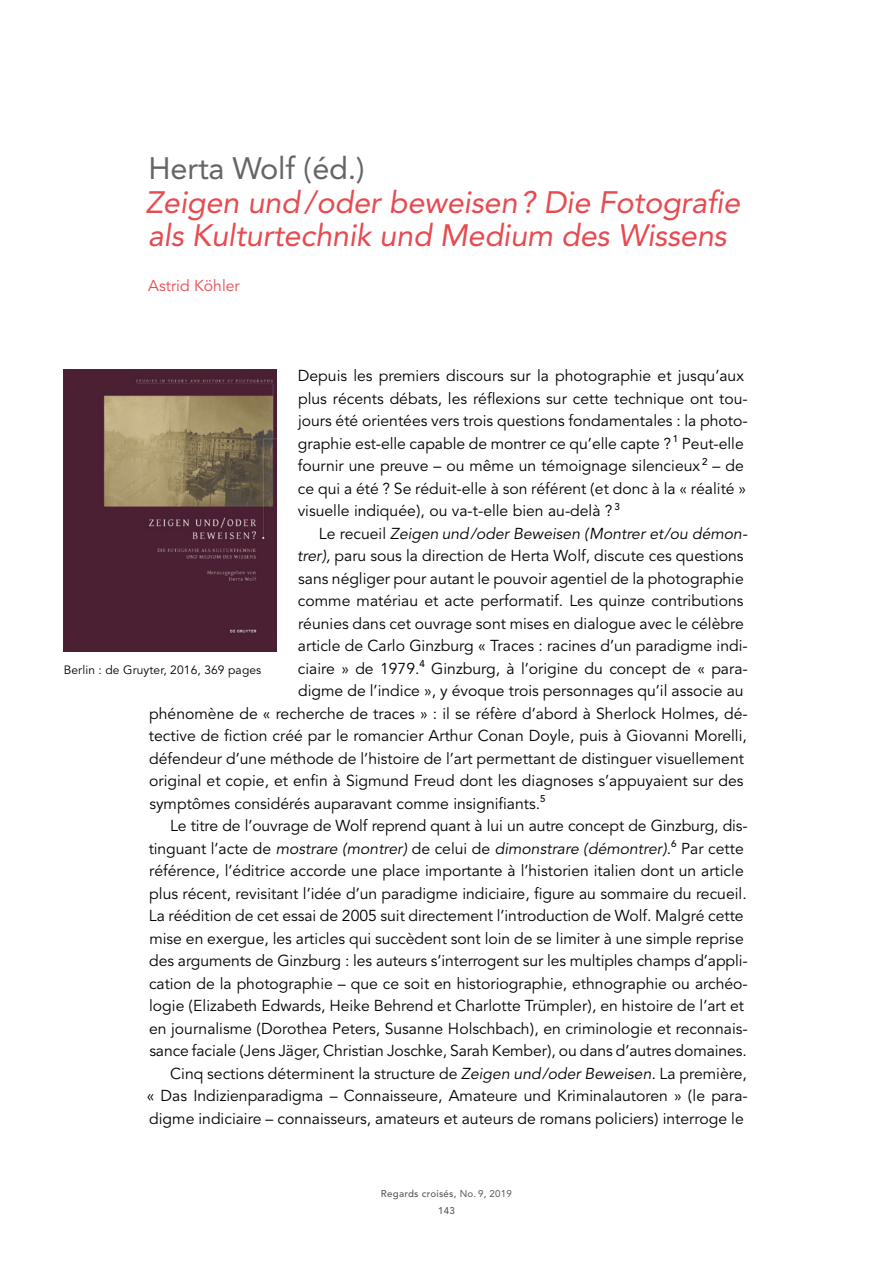
<style>
.page{position:relative;width:893px;height:1263px;background:#fff}
.page>*{position:absolute;margin:0;border:0;box-sizing:border-box;transform-origin:0 0}
.t1{font:italic 30.75px/33.8px "Avenir LT";letter-spacing:-.01em;color:#e74a50}
.t2{font:30.75px "Avenir LT";letter-spacing:-.01em;color:#646567}
.t3{font:15.75px/22.5px "Avenir LT";color:#000}
.t4{font:italic 15.75px "Avenir LT";color:#000}
.t5{font:15.75px "Avenir LT";color:#e74a50}
.t6{font:12px "Avenir LT";letter-spacing:.01em;color:#000}
.t7{font:500 9.75px "Avenir LT";letter-spacing:.025em;color:#58585a}
.s1{font-style:normal}
.s2{font-style:italic}
.s3{font-weight:400}
</style>
<div class="page">
<img style="left:64px;top:370px;width:212px;height:281px">
<h1 class="t2" style="left:149px;top:150px;width:218px">Herta Wolf (éd.)</h1>
<h1 class="t1" style="left:145px;top:185px;width:596px">Zeigen und/oder beweisen? Die Fotografie als Kulturtechnik und Medium des Wissens</h1>
<p class="t5" style="left:148px;top:277px;width:93px">Astrid Köhler</p>
<p class="t3" style="left:298px;top:365px;width:452px">Depuis les premiers discours sur la photographie et jusqu’aux plus récents débats, les réflexions sur cette technique ont tou&shy;jours été orientées vers trois questions fondamentales : la photo&shy;graphie est-elle capable de montrer ce qu’elle capte ? <sup>1</sup> Peut-elle fournir une preuve – ou même un témoignage silencieux <sup>2</sup> – de ce qui a été ? Se réduit-elle à son référent (et donc à la « réalité » visuelle indiquée), ou va-t-elle bien au-delà ? <sup>3</sup></p>
<p class="t4" style="left:319px;top:524px;width:430px"><span class="s1">Le recueil</span> Zeigen und/oder Beweisen (Montrer et/ou démon-</p>
<p class="t3" style="left:297px;top:545px;width:448px"><span class="s2">trer),</span> paru sous la direction de Herta Wolf, discute ces questions</p>
<p class="t3" style="left:298px;top:568px;width:447px">sans négliger pour autant le pouvoir agentiel de la photographie</p>
<p class="t3" style="left:298px;top:590px;width:447px">comme matériau et acte performatif. Les quinze contributions</p>
<p class="t3" style="left:298px;top:613px;width:447px">réunies dans cet ouvrage sont mises en dialogue avec le célèbre</p>
<p class="t3" style="left:298px;top:635px;width:451px">article de Carlo Ginzburg « Traces : racines d’un paradigme indi-</p>
<p class="t3" style="left:298px;top:658px;width:451px">ciaire » de 1979.<sup>4</sup> Ginzburg, à l’origine du concept de « para-</p>
<p class="t3" style="left:298px;top:680px;width:447px">digme de l’indice », y évoque trois personnages qu’il associe au</p>
<p class="t3" style="left:149px;top:703px;width:600px">phénomène de « recherche de traces » : il se réfère d’abord à Sherlock Holmes, dé-</p>
<p class="t3" style="left:149px;top:725px;width:599px">tective de fiction créé par le romancier Arthur Conan Doyle, puis à Giovanni Morelli,</p>
<p class="t3" style="left:149px;top:748px;width:596px">défendeur d’une méthode de l’histoire de l’art permettant de distinguer visuellement</p>
<p class="t3" style="left:149px;top:770px;width:596px">original et copie, et enfin à Sigmund Freud dont les diagnoses s’appuyaient sur des</p>
<p class="t3" style="left:149px;top:793px;width:398px">symptômes considérés auparavant comme insignifiants.<sup>5</sup></p>
<p class="t3" style="left:170px;top:815px;width:579px">Le titre de l’ouvrage de Wolf reprend quant à lui un autre concept de Ginzburg, dis-</p>
<p class="t4" style="left:149px;top:839px;width:596px"><span class="s1">tinguant l’acte de</span> mostrare (montrer) <span class="s1">de celui de</span> dimonstrare (démontrer)<span class="s1">.</span><sup>6</sup> <span class="s1">Par cette</span></p>
<p class="t3" style="left:149px;top:860px;width:596px">référence, l’éditrice accorde une place importante à l’historien italien dont un article</p>
<p class="t3" style="left:149px;top:883px;width:599px">plus récent, revisitant l’idée d’un paradigme indiciaire, figure au sommaire du recueil.</p>
<p class="t3" style="left:149px;top:905px;width:596px">La réédition de cet essai de 2005 suit directement l’introduction de Wolf. Malgré cette</p>
<p class="t3" style="left:149px;top:928px;width:596px">mise en exergue, les articles qui succèdent sont loin de se limiter à une simple reprise</p>
<p class="t3" style="left:149px;top:950px;width:600px">des arguments de Ginzburg : les auteurs s’interrogent sur les multiples champs d’appli-</p>
<p class="t3" style="left:149px;top:973px;width:600px">cation de la photographie – que ce soit en historiographie, ethnographie ou archéo-</p>
<p class="t3" style="left:149px;top:995px;width:596px">logie (Elizabeth Edwards, Heike Behrend et Charlotte Trümpler), en histoire de l’art et</p>
<p class="t3" style="left:149px;top:1018px;width:600px">en journalisme (Dorothea Peters, Susanne Holschbach), en criminologie et reconnais-</p>
<p class="t3" style="left:149px;top:1040px;width:599px">sance faciale (Jens Jäger, Christian Joschke, Sarah Kember), ou dans d’autres domaines.</p>
<p class="t3" style="left:170px;top:1063px;width:578px">Cinq sections déterminent la structure de <span class="s2">Zeigen und /oder Beweisen.</span> La première,</p>
<p class="t3" style="left:147px;top:1085px;width:602px">« Das Indizienparadigma – Connaisseure, Amateure und Kriminalautoren » (le para-</p>
<p class="t3" style="left:149px;top:1108px;width:596px">digme indiciaire – connaisseurs, amateurs et auteurs de romans policiers) interroge le</p>
<p class="t6" style="left:64px;top:663px;width:199px">Berlin : de Gruyter, 2016, 369 pages</p>
<p class="t7" style="left:381px;top:1188px;width:133px">Regards croisés, <span class="s3">No. 9, 2019</span></p>
<p class="t7" style="left:438px;top:1205px;width:18px">143</p>
</div>
